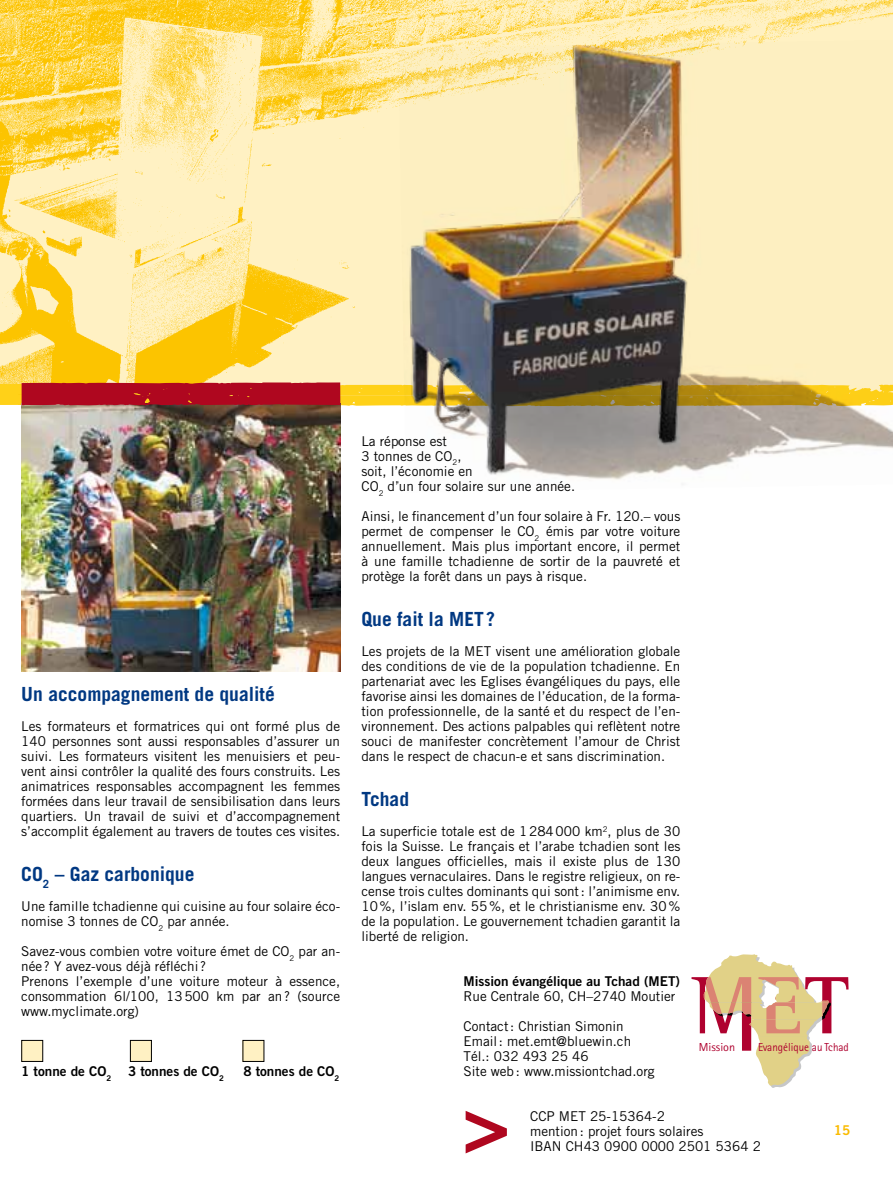
<style>
.page{position:relative;width:893px;height:1191px;background:#fff}
.page>*{position:absolute;margin:0;border:0;box-sizing:border-box;transform-origin:0 0}
.t1{font:700 75.9px "Trade Gothic";color:#af071f}
.t2{font:700 19.5px "Trade Gothic";color:#003882}
.t3{font:13.5px/15px "Trade Gothic";color:#000}
.t4{font:13.5px "Trade Gothic Bold Two";color:#000}
.t5{font:13.5px "Trade Gothic Bold Two";color:#fabb00}
.t6{font:11.55px "Rotis Sans Serif";color:#af022f;scale:.95 1}
.t7{font:11.55px "Rotis Sans Serif";color:#af022f;scale:1.05 1}
</style>
<div class="page">
<img style="left:0;top:0;width:893px;height:382px">
<img style="left:21px;top:407px;width:319px;height:264px">
<svg style="left:0;top:382px;width:398px;height:25px;background:#bd3d29"></svg>
<div style="left:22px;top:1040px;width:21px;height:21px;background:#fff1c3"></div>
<div style="left:21px;top:1040px;width:22px;height:22px;border:1px solid #000"></div>
<div style="left:130px;top:1040px;width:21px;height:21px;background:#fff1c3"></div>
<div style="left:130px;top:1040px;width:22px;height:22px;border:1px solid #000"></div>
<div style="left:243px;top:1040px;width:21px;height:21px;background:#fff1c3"></div>
<div style="left:242px;top:1040px;width:22px;height:22px;border:1px solid #000"></div>
<img style="left:398px;top:40px;width:495px;height:415px">
<img style="left:398px;top:42px;width:371px;height:438px">
<svg style="left:691px;top:954px;width:157px;height:134px"></svg>
<h2 class="t2" style="left:21px;top:682px;width:255px">Un accompagnement de qualité</h2>
<p class="t3" style="left:21px;top:718px;width:320px;text-align:justify">Les formateurs et formatrices qui ont formé plus de 140 personnes sont aussi responsables d’assurer un suivi. Les formateurs visitent les menuisiers et peu&shy;vent ainsi contrôler la qualité des fours construits. Les animatrices responsables accompagnent les femmes formées dans leur travail de sensibilisation dans leurs quartiers. Un travail de suivi et d’accompagnement s’accomplit également au travers de toutes ces visites.</p>
<h2 class="t2" style="left:21px;top:862px;width:175px">CO<sub>2</sub> – Gaz carbonique</h2>
<p class="t3" style="left:21px;top:898px;width:320px">Une famille tchadienne qui cuisine au four solaire éco&shy;nomise 3 tonnes de CO<sub>2</sub> par année.</p>
<p class="t3" style="left:21px;top:943px;width:320px">Savez-vous combien votre voiture émet de CO<sub>2</sub> par an&shy;née? Y avez-vous déjà réfléchi ?<br>Prenons l’exemple d’une voiture moteur à essence, consommation 6l/100, 13500 km par an? (source www.myclimate.org)</p>
<p class="t4" style="left:21px;top:1063px;width:204px">1 tonne de CO<sub>2</sub> 3 tonnes de CO<sub>2</sub></p>
<p class="t4" style="left:243px;top:1063px;width:97px">8 tonnes de CO<sub>2</sub></p>
<p class="t3" style="left:361px;top:433px;width:215px">La réponse est<br>3 tonnes de CO<sub>2</sub>,<br>soit, l’économie en<br>CO<sub>2</sub> d’un four solaire sur une année.</p>
<p class="t3" style="left:361px;top:508px;width:320px;text-align:justify">Ainsi, le financement d’un four solaire à Fr. 120.– vous permet de compenser le CO<sub>2</sub> émis par votre voiture annuellement. Mais plus important encore, il permet à une famille tchadienne de sortir de la pauvreté et protège la forêt dans un pays à risque.</p>
<h2 class="t2" style="left:361px;top:607px;width:135px">Que fait la MET ?</h2>
<p class="t3" style="left:361px;top:643px;width:320px;text-align:justify">Les projets de la MET visent une amélioration globale des conditions de vie de la population tchadienne. En partenariat avec les Eglises évangéliques du pays, elle favorise ainsi les domaines de l’éducation, de la forma&shy;tion professionnelle, de la santé et du respect de l’en&shy;vironnement. Des actions palpables qui reflètent notre souci de manifester concrètement l’amour de Christ dans le respect de chacun-e et sans discrimination.</p>
<h2 class="t2" style="left:361px;top:787px;width:49px">Tchad</h2>
<p class="t3" style="left:361px;top:823px;width:320px;text-align:justify">La superficie totale est de 1284000 km<sup>2</sup>, plus de 30 fois la Suisse. Le français et l’arabe tchadien sont les deux langues officielles, mais il existe plus de 130 langues vernaculaires. Dans le registre religieux, on re&shy;cense trois cultes dominants qui sont: l’animisme env.<br>10%, l’islam env. 55%, et le christianisme env. 30% de la population. Le gouvernement tchadien garantit la liberté de religion.</p>
<p class="t4" style="left:463px;top:973px;width:218px">Mission évangélique au Tchad (MET)</p>
<p class="t3" style="left:463px;top:988px;width:213px">Rue Centrale 60, CH–2740 Moutier</p>
<p class="t3" style="left:463px;top:1018px;width:193px">Contact: Christian Simonin<br>Email: met.emt@bluewin.ch<br>Tél.: 032 493 25 46<br>Site web: www.missiontchad.org</p>
<h1 class="t1" style="left:463px;top:1079px;width:47px">&gt;</h1>
<p class="t7" style="left:699px;top:1040px;width:36px">Mission</p>
<p class="t6" style="left:758px;top:1040px;width:97px">Evangélique au Tchad</p>
<p class="t3" style="left:530px;top:1108px;width:232px">CCP MET 25-15364-2<br>mention: projet fours solaires<br>IBAN CH43 0900 0000 2501 5364 2</p>
<p class="t5" style="left:834px;top:1121px;width:18px">15</p>
</div>
